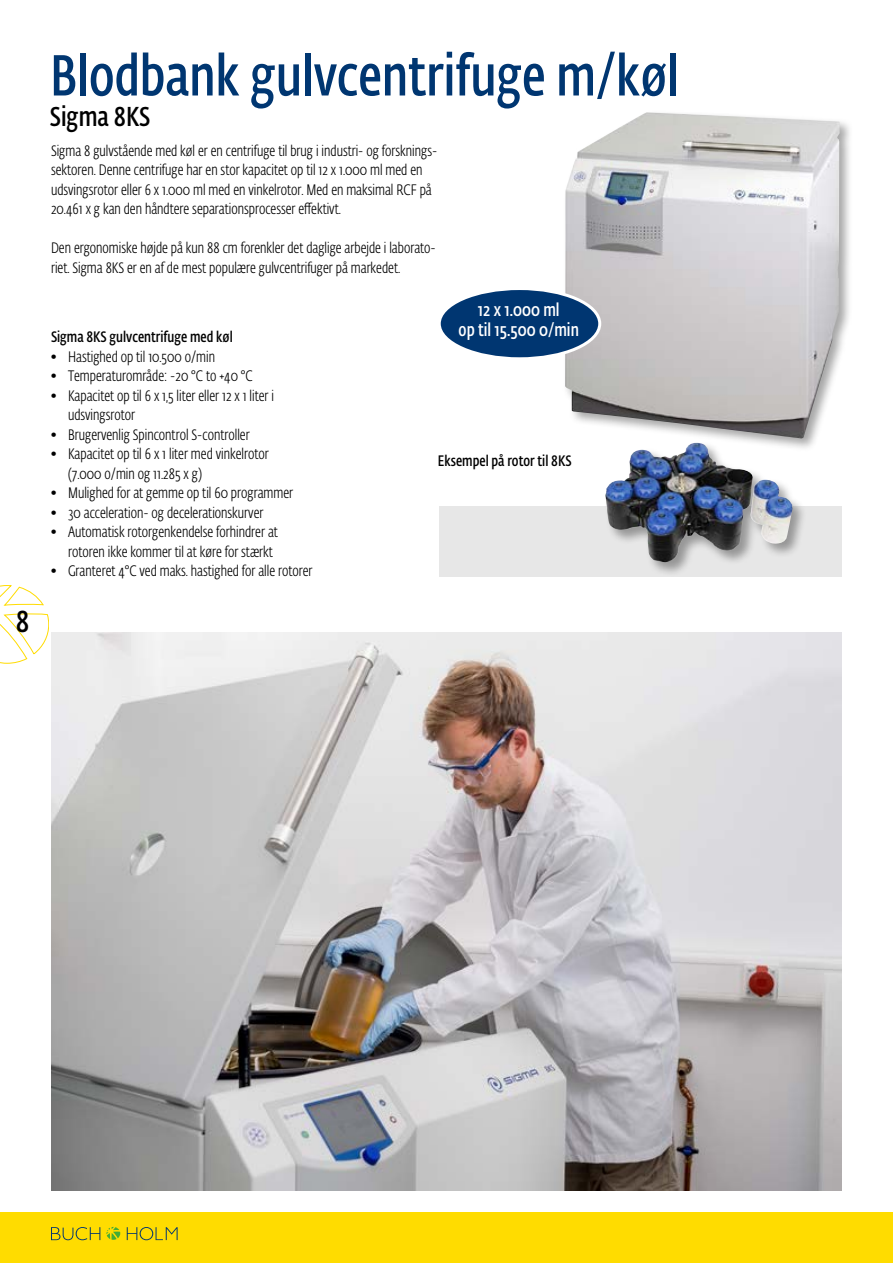
<style>
.page{position:relative;width:893px;height:1263px;background:#fff}
.page>*{position:absolute;margin:0;border:0;box-sizing:border-box;transform-origin:0 0}
.Produktoverskrift{font:600 57px "Fe Sa Cond Alt Std";color:#003671}
.t1{font:600 30px "Fe Sa Cond Alt Std";color:#000}
.produkt_headline_2{font:600 27px "Fe Sa Cond Alt Std";color:#000}
.Brødtekst_til_vare{font:600 18px "Fe Sa Cond Alt Std";color:#fff}
.Brødtekst_til_vare-2{font:300 15px/19.5px "Fe Sa Cond Alt Std";color:#000}
.Fakturatekst{font:600 15px "Fe Sa Cond Alt Std";color:#000}
</style>
<div class="page">
<div style="left:0;top:1212px;width:893px;height:51px;background:#ffdc00"></div>
<svg style="left:106px;top:1227px;width:14px;height:13px"></svg>
<svg style="left:127px;top:1227px;width:51px;height:13px"></svg>
<svg style="left:51px;top:1227px;width:49px;height:13px"></svg>
<svg style="left:0;top:585px;width:49px;height:78px"></svg>
<img style="left:51px;top:632px;width:791px;height:559px">
<div style="left:439px;top:507px;width:403px;height:70px;background:#e7e7e7"></div>
<div style="left:603px;top:441px;width:204px;height:136px;background:#000;opacity:.35"></div>
<img style="left:605px;top:452px;width:136px;height:110px">
<div style="left:563px;top:109px;width:291px;height:343px;background:#000;opacity:.35"></div>
<img style="left:565px;top:112px;width:275px;height:326px">
<div style="left:439px;top:289px;width:161px;height:70px;background:#003671;border-radius:50%"></div>
<div style="left:438px;top:287px;width:163px;height:73px;border:3px solid #fff;border-radius:50%"></div>
<h2 class="t1" style="left:16px;top:603px;width:15px">8</h2>
<p class="Produktoverskrift" style="left:50px;top:41px;width:630px">Blodbank gulvcentrifuge m/køl</p>
<p class="produkt_headline_2" style="left:50px;top:100px;width:102px">Sigma 8KS</p>
<p class="Brødtekst_til_vare-2" style="left:51px;top:141px;width:388px">Sigma 8 gulvstående med køl er en centrifuge til brug i industri- og forsknings&shy;sektoren. Denne centrifuge har en stor kapacitet op til 12 x 1.000 ml med en udsvingsrotor eller 6 x 1.000 ml med en vinkelrotor. Med en maksimal RCF på 20.461 x g kan den håndtere separationsprocesser effektivt.</p>
<p class="Brødtekst_til_vare-2" style="left:51px;top:239px;width:386px">Den ergonomiske højde på kun 88 cm forenkler det daglige arbejde i laborato&shy;riet. Sigma 8KS er en af de mest populære gulvcentrifuger på markedet.</p>
<p class="Fakturatekst" style="left:51px;top:328px;width:183px">Sigma 8KS gulvcentrifuge med køl</p>
<p class="Brødtekst_til_vare-2" style="left:51px;top:347px;width:166px">• Hastighed op til 10.500 o/min</p>
<p class="Brødtekst_til_vare-2" style="left:51px;top:367px;width:203px">• Temperaturområde: -20 °C to +40 °C</p>
<p class="Brødtekst_til_vare-2" style="left:68px;top:386px;width:208px;text-indent:-17px">• Kapacitet op til 6 x 1,5 liter eller 12 x 1 liter i udsvingsrotor</p>
<p class="Brødtekst_til_vare-2" style="left:51px;top:425px;width:200px">• Brugervenlig Spincontrol S-controller</p>
<p class="Brødtekst_til_vare-2" style="left:68px;top:445px;width:202px;text-indent:-17px">• Kapacitet op til 6 x 1 liter med vinkelrotor (7.000 o/min og 11.285 x g)</p>
<p class="Brødtekst_til_vare-2" style="left:51px;top:484px;width:244px">• Mulighed for at gemme op til 60 programmer</p>
<p class="Brødtekst_til_vare-2" style="left:51px;top:503px;width:214px">• 30 acceleration- og decelerationskurver</p>
<p class="Brødtekst_til_vare-2" style="left:68px;top:523px;width:211px;text-indent:-17px">• Automatisk rotorgenkendelse forhindrer at rotoren ikke kommer til at køre for stærkt</p>
<p class="Brødtekst_til_vare-2" style="left:51px;top:562px;width:263px">• Granteret 4°C ved maks. hastighed for alle rotorer</p>
<p class="Brødtekst_til_vare" style="left:478px;top:299px;width:83px">12 x 1.000 ml</p>
<p class="Brødtekst_til_vare" style="left:459px;top:319px;width:122px">op til 15.500 0/min</p>
<p class="Fakturatekst" style="left:438px;top:451px;width:135px">Eksempel på rotor til 8KS</p>
</div>
